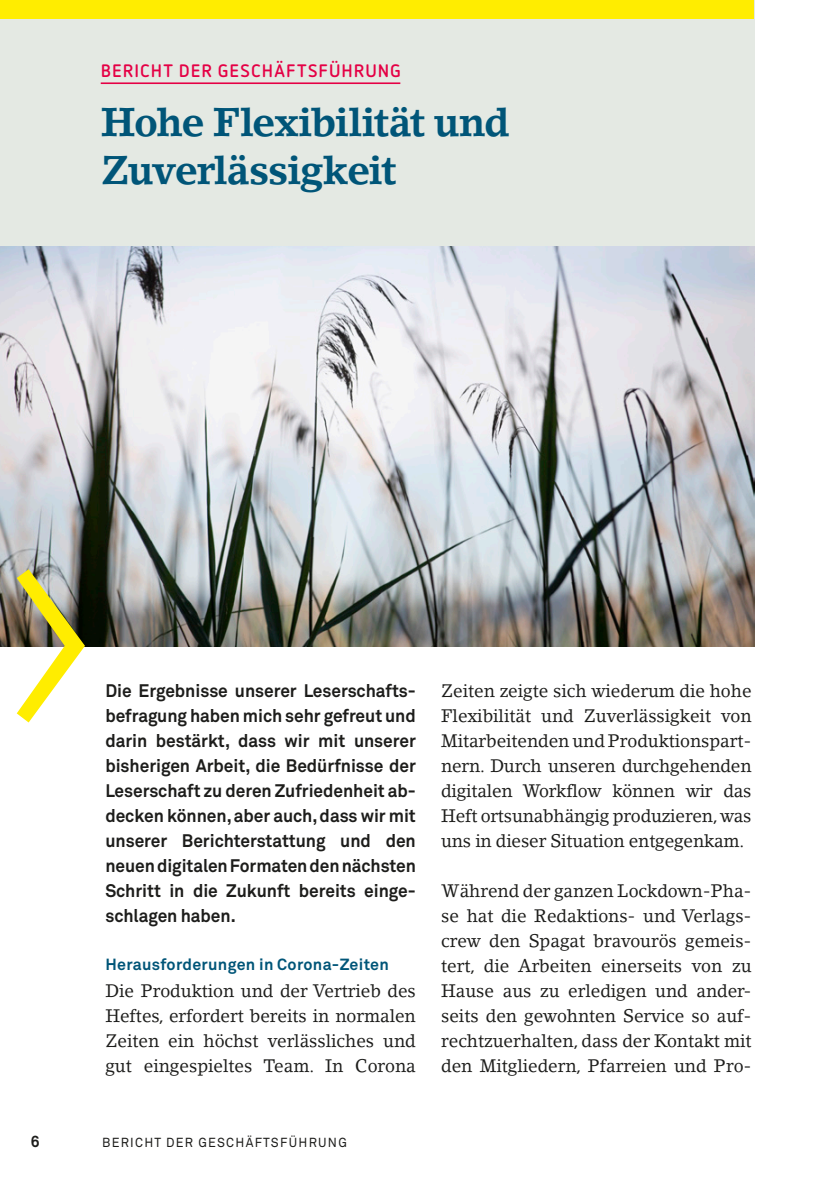
<style>
.page{position:relative;width:840px;height:1191px;background:#fff}
.page>*{position:absolute;margin:0;border:0;box-sizing:border-box;transform-origin:0 0}
.t1{font:700 40px/48px "Lino Letter";letter-spacing:-.03em;color:#005578}
.t2{font:18px/25px "Lino Letter";letter-spacing:-.005em;color:#1d1d1b;text-align:justify;scale:.96 1}
.t3{font:700 18px/25px "Akkurat Pro";letter-spacing:-.005em;color:#1d1d1b;text-align:justify;scale:.96 1}
.t4{font:700 18px "Netto OT";letter-spacing:.06em;color:#e50045}
.t5{font:700 16px "Akkurat Pro";letter-spacing:.02em;color:#005578}
.t6{font:700 16px "Akkurat Pro";color:#1d1d1b;scale:.96 1}
.t7{font:13px "Akkurat Pro";letter-spacing:.1em;color:#1d1d1b;scale:.96 1}
</style>
<div class="page">
<div style="left:0;top:0;width:754px;height:246px;background:#e4e9e3"></div>
<hr style="left:101px;top:82px;width:299px;height:2px;background:#e50045">
<img style="left:0;top:247px;width:754px;height:399px">
<div style="left:0;top:0;width:753px;height:18px;background:#ffed00"></div>
<svg style="left:17px;top:569px;width:68px;height:153px"></svg>
<p class="t4" style="left:101px;top:59px;width:301px">BERICHT DER GESCHÄFTSFÜHRUNG</p>
<h1 class="t1" style="left:101px;top:98px;width:410px">Hohe Flexibilität und<br>Zuverlässigkeit</h1>
<p class="t3" style="left:105px;top:678px;width:325px">Die Ergebnisse unserer Leserschafts&shy;befragung haben mich sehr gefreut und darin bestärkt, dass wir mit unserer bisherigen Arbeit, die Bedürfnisse der Leserschaft zu deren Zufriedenheit ab&shy;decken können, aber auch, dass wir mit unserer Berichterstattung und den neuen digitalen Formaten den nächsten Schritt in die Zukunft bereits einge&shy;schlagen haben.</p>
<p class="t5" style="left:105px;top:954px;width:285px">Herausforderungen in Corona-Zeiten</p>
<p class="t2" style="left:105px;top:978px;width:325px">Die Produktion und der Vertrieb des Heftes, erfordert bereits in normalen Zeiten ein höchst verlässliches und gut eingespieltes Team. In Corona</p>
<p class="t6" style="left:31px;top:1131px;width:11px">6</p>
<p class="t7" style="left:102px;top:1134px;width:256px">BERICHT DER GESCHÄFTSFÜHRUNG</p>
<p class="t2" style="left:441px;top:678px;width:325px">Zeiten zeigte sich wiederum die hohe Flexibilität und Zuverlässigkeit von Mitarbeitenden und Produktionspart&shy;nern. Durch unseren durchgehenden digitalen Workflow können wir das Heft ortsunabhängig produzieren, was uns in dieser Situation entgegenkam.</p>
<p class="t2" style="left:441px;top:878px;width:325px">Während der ganzen Lockdown-Pha&shy;se hat die Redaktions- und Verlags&shy;crew den Spagat bravourös gemeis&shy;tert, die Arbeiten einerseits von zu Hause aus zu erledigen und ander&shy;seits den gewohnten Service so auf&shy;rechtzuerhalten, dass der Kontakt mit den Mitgliedern, Pfarreien und Pro-</p>
</div>
